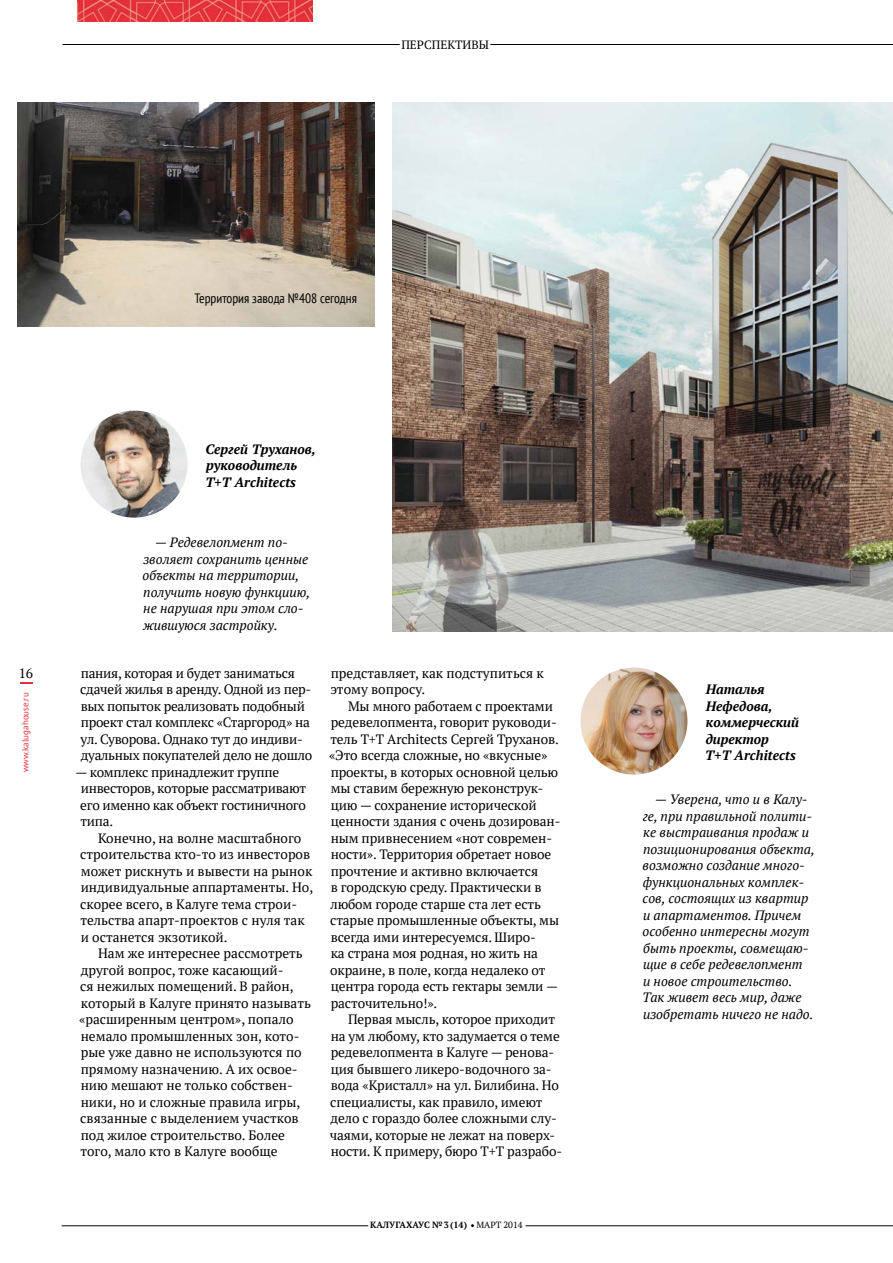
<style>
.page{position:relative;width:893px;height:1263px;background:#fff}
.page>*{position:absolute;margin:0;border:0;box-sizing:border-box;transform-origin:0 0}
.t1{font:13.5px/16.5px "PT Serif";letter-spacing:-.01em;color:#000}
.t2{font:italic 13.5px/16.5px "PT Serif";color:#000}
.t3{font:italic 700 13.5px/16.5px "PT Serif";color:#000}
.t4{font:condensed 13.5px "PT Sans";color:#000}
.t5{font:12px "PT Serif";color:#000}
.t6{font:700 9px "PT Serif";color:#000}
.t7{font:9px "PT Sans";color:#e52f39}
.s1{font-weight:400}
</style>
<div class="page">
<img style="left:78px;top:0;width:234px;height:21px">
<svg style="left:20px;top:683px;width:13px;height:1px"></svg>
<hr style="left:526px;top:1225px;width:367px;height:1px;background:#000">
<hr style="left:62px;top:1225px;width:306px;height:1px;background:#000">
<hr style="left:62px;top:44px;width:338px;height:1px;background:#000">
<hr style="left:490px;top:44px;width:403px;height:1px;background:#000">
<img style="left:580px;top:667px;width:107px;height:108px;border-radius:54px">
<img style="left:393px;top:102px;width:500px;height:529px">
<img style="left:81px;top:411px;width:107px;height:107px;border-radius:54px">
<img style="left:18px;top:102px;width:356px;height:225px">
<p class="t5" style="left:401px;top:37px;width:88px">ПЕРСПЕКТИВЫ</p>
<p class="t4" style="left:195px;top:290px;width:164px">Территория завода №408 сегодня</p>
<p class="t1" style="left:19px;top:665px;width:16px">16</p>
<p class="t7" style="left:19px;top:772px;width:81px;rotate:-90deg">www.kalugahouse.ru</p>
<p class="t3" style="left:205px;top:440px;width:112px">Сергей Труханов, руководитель<br>T+T Architects</p>
<p class="t2" style="left:143px;top:534px;width:169px;text-indent:13px">— Редевелопмент по&shy;зволяет сохранить ценные объекты на территории, получить новую функциию, не нарушая при этом сло&shy;жившуюся застройку.</p>
<p class="t1" style="left:80px;top:665px;width:233px">пания, которая и будет заниматься сдачей жилья в аренду. Одной из пер&shy;вых попыток реализовать подобный проект стал комплекс «Старгород» на ул. Суворова. Однако тут до индиви&shy;дуальных покупателей дело не дошло</p>
<p class="t1" style="left:80px;top:764px;width:227px;text-indent:-5px">— комплекс принадлежит группе инвесторов, которые рассматривают его именно как объект гостиничного типа.</p>
<p class="t1" style="left:80px;top:830px;width:234px;text-indent:18px">Конечно, на волне масштабного строительства кто-то из инвесторов может рискнуть и вывести на рынок индивидуальные аппартаменты. Но, скорее всего, в Калуге тема строи&shy;тельства апарт-проектов с нуля так и останется экзотикой.</p>
<p class="t1" style="left:79px;top:945px;width:233px;text-indent:19px">Нам же интереснее рассмотреть другой вопрос, тоже касающий-<br>ся нежилых помещений. В район, который в Калуге принято называть «расширенным центром», попало немало промышленных зон, кото&shy;рые уже давно не используются по прямому назначению. А их освое&shy;нию мешают не только собствен&shy;ники, но и сложные правила игры, связанные с выделением участков под жилое строительство. Более того, мало кто в Калуге вообще</p>
<p class="t1" style="left:330px;top:665px;width:215px">представляет, как подступиться к этому вопросу.</p>
<p class="t1" style="left:329px;top:698px;width:233px;text-indent:19px">Мы много работаем с проектами редевелопмента, говорит руководи&shy;тель T+T Architects Сергей Труханов. «Это всегда сложные, но «вкусные» проекты, в которых основной целью мы ставим бережную реконструк&shy;цию — сохранение исторической ценности здания с очень дозирован&shy;ным привнесением «нот современ&shy;ности». Территория обретает новое прочтение и активно включается<br>в городскую среду. Практически в любом городе старше ста лет есть старые промышленные объекты, мы всегда ими интересуемся. Широ-<br>ка страна моя родная, но жить на окраине, в поле, когда недалеко от центра города есть гектары земли — расточительно!».</p>
<p class="t1" style="left:330px;top:1011px;width:234px;text-indent:18px">Первая мысль, которое приходит на ум любому, кто задумается о теме редевелопмента в Калуге — ренова&shy;ция бывшего ликеро-водочного за&shy;вода «Кристалл» на ул. Билибина. Но специалисты, как правило, имеют дело с гораздо более сложными слу&shy;чаями, которые не лежат на поверх&shy;ности. К примеру, бюро T+T разрабо-</p>
<p class="t6" style="left:370px;top:1219px;width:154px">КАЛУГАХАУС №3(14) <span class="s1">МАРТ 2014</span></p>
<p class="t3" style="left:705px;top:681px;width:95px">Наталья<br>Нефедова, коммерческий директор<br>T+T Architects</p>
<p class="t2" style="left:643px;top:791px;width:174px;text-indent:13px">— Уверена, что и в Калу&shy;ге, при правильной полити&shy;ке выстраивания продаж и позиционирования объекта, возможно создание много&shy;функциональных комплек&shy;сов, состоящих из квартир и апартаментов. Причем особенно интересны могут быть проекты, совмещаю&shy;щие в себе редевелопмент<br>и новое строительство.<br>Так живет весь мир, даже изобретать ничего не надо.</p>
</div>
